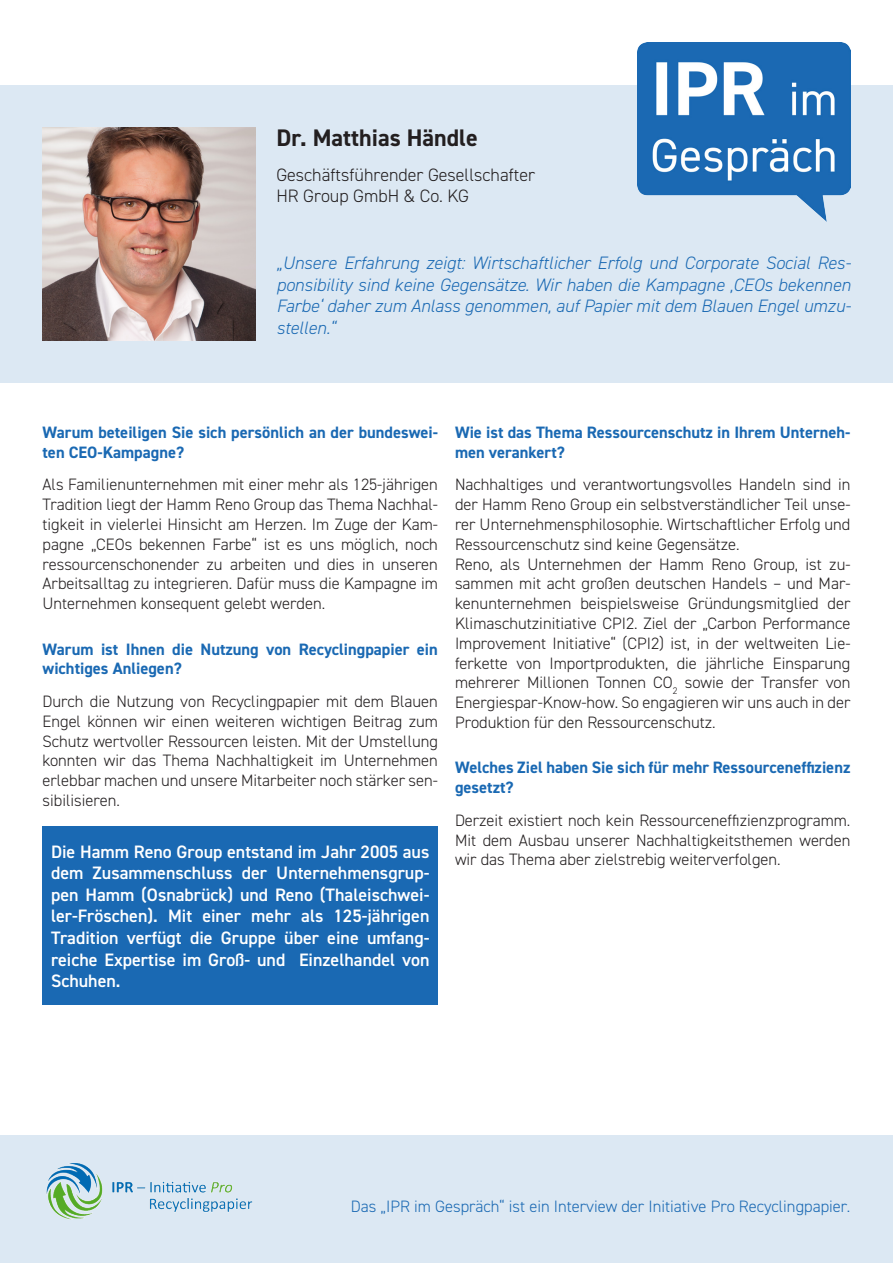
<style>
.page{position:relative;width:893px;height:1263px;background:#fff}
.page>*{position:absolute;margin:0;border:0;box-sizing:border-box;transform-origin:0 0}
.t1{font:700 24px "DIN2014";color:#231f20}
.t2{font:600 18px/21.6px "DIN2014";color:#fff;text-align:justify}
.t3{font:italic 300 18px/21.6px "DIN2014";color:#1a69b3;text-align:justify}
.t4{font:300 18px/21.6px "DIN2014";color:#231f20}
.t5{font:300 16.5px/19.8px "DIN2014";color:#231f20;text-align:justify}
.t6{font:700 16.5px/19.8px "DIN2014";color:#1a69b3}
.t7{font:300 16.5px "DIN2014";color:#1a69b3}
</style>
<div class="page">
<div style="left:0;top:1135px;width:893px;height:128px;background:#dce8f3"></div>
<div style="left:0;top:85px;width:893px;height:298px;background:#dce8f3"></div>
<img style="left:638px;top:43px;width:212px;height:179px">
<img style="left:43px;top:128px;width:212px;height:212px">
<div style="left:43px;top:826px;width:395px;height:179px;background:#1a69b3"></div>
<img style="left:46px;top:1163px;width:207px;height:57px">
<p class="t1" style="left:276px;top:122px;width:203px">Dr. Matthias Händle</p>
<p class="t4" style="left:276px;top:164px;width:260px">Geschäftsführender Gesellschafter<br>HR Group GmbH &amp; Co. KG</p>
<p class="t3" style="left:276px;top:252px;width:576px">„Unsere Erfahrung zeigt: Wirtschaftlicher Erfolg und Corporate Social Res&shy;ponsibility sind keine Gegensätze. Wir haben die Kampagne ‚CEOs bekennen Farbe‘ daher zum Anlass genommen, auf Papier mit dem Blauen Engel umzu&shy;stellen.“</p>
<p class="t6" style="left:43px;top:422px;width:397px">Warum beteiligen Sie sich persönlich an der bundeswei&shy;ten CEO-Kampagne?</p>
<p class="t5" style="left:43px;top:475px;width:397px">Als Familienunternehmen mit einer mehr als 125-jährigen Tradition liegt der Hamm Reno Group das Thema Nachhal&shy;tigkeit in vielerlei Hinsicht am Herzen. Im Zuge der Kam&shy;pagne „CEOs bekennen Farbe“ ist es uns möglich, noch ressourcenschonender zu arbeiten und dies in unseren Arbeitsalltag zu integrieren. Dafür muss die Kampagne im Unternehmen konsequent gelebt werden.</p>
<p class="t6" style="left:43px;top:639px;width:397px">Warum ist Ihnen die Nutzung von Recyclingpapier ein wichtiges Anliegen?</p>
<p class="t5" style="left:43px;top:691px;width:397px">Durch die Nutzung von Recyclingpapier mit dem Blauen Engel können wir einen weiteren wichtigen Beitrag zum Schutz wertvoller Ressourcen leisten. Mit der Umstellung konnten wir das Thema Nachhaltigkeit im Unternehmen erlebbar machen und unsere Mitarbeiter noch stärker sen&shy;sibilisieren.</p>
<p class="t2" style="left:51px;top:840px;width:380px">Die Hamm Reno Group entstand im Jahr 2005 aus dem Zusammenschluss der Unternehmensgrup&shy;pen Hamm (Osnabrück) und Reno (Thaleischwei&shy;ler-Fröschen). Mit einer mehr als 125-jährigen Tradition verfügt die Gruppe über eine umfang&shy;reiche Expertise im Groß- und Einzelhandel von Schuhen.</p>
<p class="t6" style="left:455px;top:422px;width:397px">Wie ist das Thema Ressourcenschutz in Ihrem Unterneh&shy;men verankert?</p>
<p class="t5" style="left:455px;top:475px;width:397px">Nachhaltiges und verantwortungsvolles Handeln sind in der Hamm Reno Group ein selbstverständlicher Teil unse&shy;rer Unternehmensphilosophie. Wirtschaftlicher Erfolg und Ressourcenschutz sind keine Gegensätze.</p>
<p class="t5" style="left:455px;top:554px;width:397px">Reno, als Unternehmen der Hamm Reno Group, ist zu&shy;sammen mit acht großen deutschen Handels – und Mar&shy;kenunternehmen beispielsweise Gründungsmitglied der Klimaschutzinitiative CPI2. Ziel der „Carbon Performance Improvement Initiative“ (CPI2) ist, in der weltweiten Lie&shy;ferkette von Importprodukten, die jährliche Einsparung mehrerer Millionen Tonnen CO<sub>2</sub> sowie der Transfer von Energiespar-Know-how. So engagieren wir uns auch in der Produktion für den Ressourcenschutz.</p>
<p class="t6" style="left:455px;top:758px;width:397px">Welches Ziel haben Sie sich für mehr Ressourceneffizienz gesetzt?</p>
<p class="t5" style="left:455px;top:810px;width:397px">Derzeit existiert noch kein Ressourceneffizienzprogramm.<br>Mit dem Ausbau unserer Nachhaltigkeitsthemen werden wir das Thema aber zielstrebig weiterverfolgen.</p>
<p class="t7" style="left:351px;top:1196px;width:501px">Das „IPR im Gespräch“ ist ein Interview der Initiative Pro Recyclingpapier.</p>
</div>
